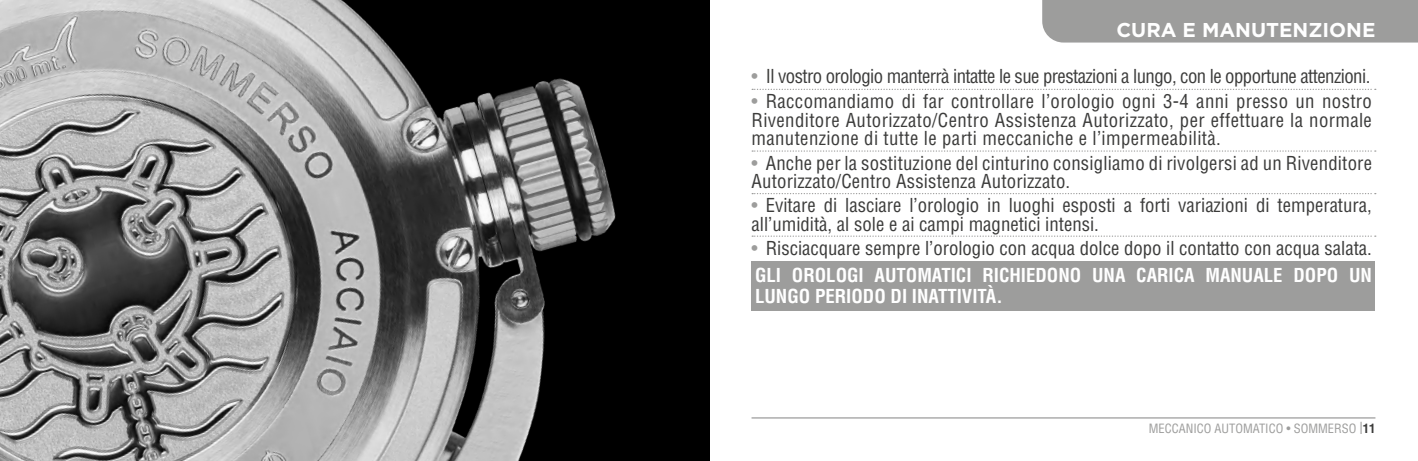
<style>
.page{position:relative;width:1418px;height:461px;background:#fff}
.page>*{position:absolute;margin:0;border:0;box-sizing:border-box;transform-origin:0 0}
.t1{font:700 20px "Gotham";color:#fff}
.t2{font:condensed 18.75px/18.8px "Helvetica LT Std";color:#3c3c3b}
.t3{font:condensed 18.75px "Helvetica LT Std";letter-spacing:-.03em;color:#3c3c3b}
.t4{font:700 condensed 18.75px/21.2px "Helvetica LT Std";color:#fff}
.t5{font:condensed 12.5px "Helvetica LT Std";color:#9d9d9c}
.s1{color:#9d9d9c}
.s2{font-size:16.25px}
.s3{font-weight:700;color:#3c3c3b}
</style>
<div class="page">
<img style="left:0;top:0;width:709px;height:461px">
<div style="left:1042px;top:0;width:375px;height:43px;background:#9d9d9c"></div>
<hr style="left:751px;top:417px;width:624px;height:1px;background:#9d9d9c">
<div style="left:751px;top:261px;width:624px;height:49px;background:#9d9d9c"></div>
<svg style="left:752px;top:89px;width:623px;height:1px"></svg>
<svg style="left:752px;top:235px;width:623px;height:2px"></svg>
<svg style="left:752px;top:150px;width:623px;height:2px"></svg>
<svg style="left:752px;top:193px;width:623px;height:1px"></svg>
<p class="t1" style="left:1116px;top:17px;width:260px">CURA E MANUTENZIONE</p>
<p class="t3" style="left:751px;top:64px;width:620px"><span class="s1">•</span> Il vostro orologio manterrà intatte le sue prestazioni a lungo, con le opportune attenzioni.</p>
<p class="t2" style="left:751px;top:91px;width:622px;text-align:justify"><span class="s1">•</span> Raccomandiamo di far controllare l’orologio ogni 3-4 anni presso un nostro Rivenditore Autorizzato/Centro Assistenza Autorizzato, per effettuare la normale manutenzione di tutte le parti meccaniche e l’impermeabilità.</p>
<p class="t2" style="left:751px;top:153px;width:622px"><span class="s1">•</span> Anche per la sostituzione del cinturino consigliamo di rivolgersi ad un Rivenditore<br>Autorizzato/Centro Assistenza Autorizzato.</p>
<p class="t2" style="left:751px;top:196px;width:622px"><span class="s1">•</span> Evitare di lasciare l’orologio in luoghi esposti a forti variazioni di temperatura, all’umidità, al sole e ai campi magnetici intensi.</p>
<p class="t2" style="left:751px;top:238px;width:622px"><span class="s1">•</span> Risciacquare sempre l’orologio con acqua dolce dopo il contatto con acqua salata.</p>
<p class="t4" style="left:755px;top:264px;width:618px">GLI OROLOGI AUTOMATICI RICHIEDONO UNA CARICA MANUALE DOPO UN<br>LUNGO PERIODO DI INATTIVITÀ.</p>
<p class="t5" style="left:1148px;top:420px;width:228px">MECCANICO AUTOMATICO • SOMMERSO <span class="s2">I</span><span class="s3">11</span></p>
</div>
